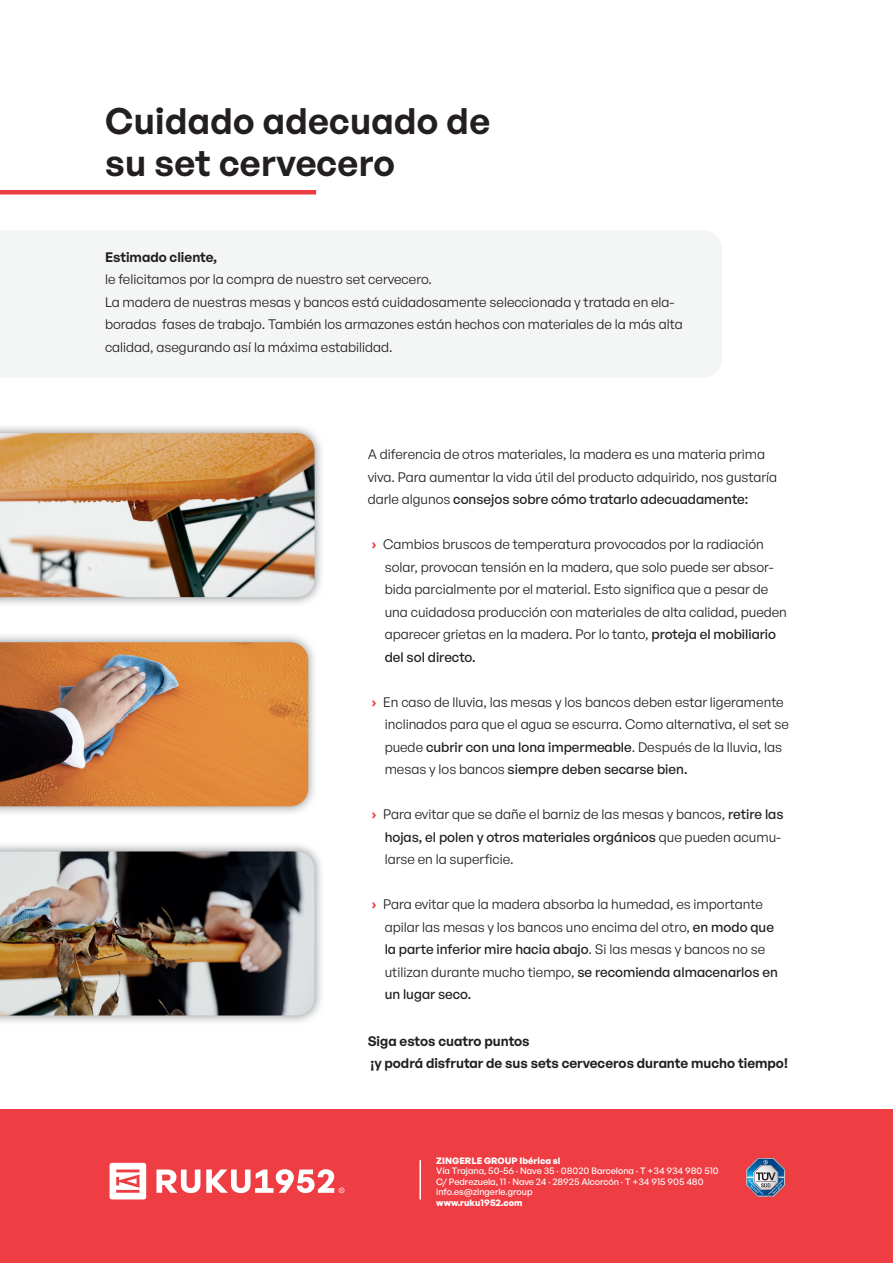
<style>
.page{position:relative;width:893px;height:1263px;background:#fff}
.page>*{position:absolute;margin:0;border:0;box-sizing:border-box;transform-origin:0 0}
.t1{font:600 36px/42px "General Sans";letter-spacing:.01em;color:#231f20}
.t2{font:13.5px/22.5px "General Sans";color:#231f20}
.t3{font:600 13.5px/22.5px "General Sans";color:#231f20}
.t4{font:500 9px/10.5px "General Sans";color:#fff}
.t5{font:700 9px "General Sans";color:#fff}
.s1{font-weight:500}
.s2{font-weight:600;color:#ee3d43}
</style>
<div class="page">
<div style="left:0;top:1110px;width:893px;height:153px;background:#ee3d43"></div>
<svg style="left:746px;top:1158px;width:39px;height:39px"></svg>
<svg style="left:110px;top:1163px;width:36px;height:36px"></svg>
<svg style="left:156px;top:1169px;width:44px;height:24px"></svg>
<svg style="left:206px;top:1169px;width:138px;height:24px"></svg>
<hr style="left:419px;top:1160px;width:2px;height:39px;background:#fff">
<hr style="left:0;top:190px;width:316px;height:4px;background:#ee3d43">
<div style="left:0;top:231px;width:721px;height:146px;background:#f4f5f5"></div>
<img style="left:0;top:427px;width:321px;height:177px">
<img style="left:0;top:433px;width:315px;height:164px">
<img style="left:0;top:636px;width:314px;height:177px">
<img style="left:0;top:642px;width:308px;height:164px">
<img style="left:0;top:845px;width:321px;height:177px">
<img style="left:0;top:851px;width:315px;height:164px">
<h1 class="t1" style="left:105px;top:99px;width:387px">Cuidado adecuado de su set cervecero</h1>
<p class="t3" style="left:105px;top:245px;width:113px">Estimado cliente,</p>
<p class="t2" style="left:105px;top:268px;width:579px">le felicitamos por la compra de nuestro set cervecero.<br>La madera de nuestras mesas y bancos está cuidadosamente seleccionada y tratada en ela&shy;boradas fases de trabajo. También los armazones están hechos con materiales de la más alta calidad, asegurando así la máxima estabilidad.</p>
<p class="t2" style="left:368px;top:443px;width:411px">A diferencia de otros materiales, la madera es una materia prima viva. Para aumentar la vida útil del producto adquirido, nos gustaría darle algunos <span class="s1">consejos sobre cómo tratarlo adecuadamente:</span></p>
<p class="t2" style="left:385px;top:533px;width:404px;text-indent:-13px"><span class="s2">›</span> Cambios bruscos de temperatura provocados por la radiación solar, provocan tensión en la madera, que solo puede ser absor&shy;bida parcialmente por el material. Esto significa que a pesar de una cuidadosa producción con materiales de alta calidad, pueden aparecer grietas en la madera. Por lo tanto, <span class="s1">proteja el mobiliario del sol directo.</span></p>
<p class="t2" style="left:385px;top:690px;width:406px;text-indent:-13px"><span class="s2">›</span> En caso de lluvia, las mesas y los bancos deben estar ligeramente inclinados para que el agua se escurra. Como alternativa, el set se puede <span class="s1">cubrir con una lona impermeable</span>. Después de la lluvia, las mesas y los bancos <span class="s1">siempre deben secarse bien.</span></p>
<p class="t2" style="left:385px;top:803px;width:400px;text-indent:-13px"><span class="s2">›</span> Para evitar que se dañe el barniz de las mesas y bancos, <span class="s1">retire las hojas, el polen y otros materiales orgánicos</span> que pueden acumu&shy;larse en la superficie.</p>
<p class="t2" style="left:385px;top:893px;width:395px;text-indent:-13px"><span class="s2">›</span> Para evitar que la madera absorba la humedad, es importante apilar las mesas y los bancos uno encima del otro, <span class="s1">en modo que la parte inferior mire hacia abajo</span>. Si las mesas y bancos no se utilizan durante mucho tiempo, <span class="s1">se recomienda almacenarlos en un lugar seco.</span></p>
<p class="t3" style="left:368px;top:1029px;width:422px">Siga estos cuatro puntos<br>¡y podrá disfrutar de sus sets cerveceros durante mucho tiempo!</p>
<p class="t5" style="left:436px;top:1154px;width:126px">ZINGERLE GROUP Ibérica sl</p>
<p class="t4" style="left:436px;top:1165px;width:284px">Vía Trajana, 50-56 · Nave 35 · 08020 Barcelona · T +34 934 980 510<br>C/ Pedrezuela, 11 · Nave 24 · 28925 Alcorcón · T +34 915 905 480 info.es@zingerle.group</p>
<p class="t5" style="left:436px;top:1196px;width:88px">www.ruku1952.com</p>
</div>
